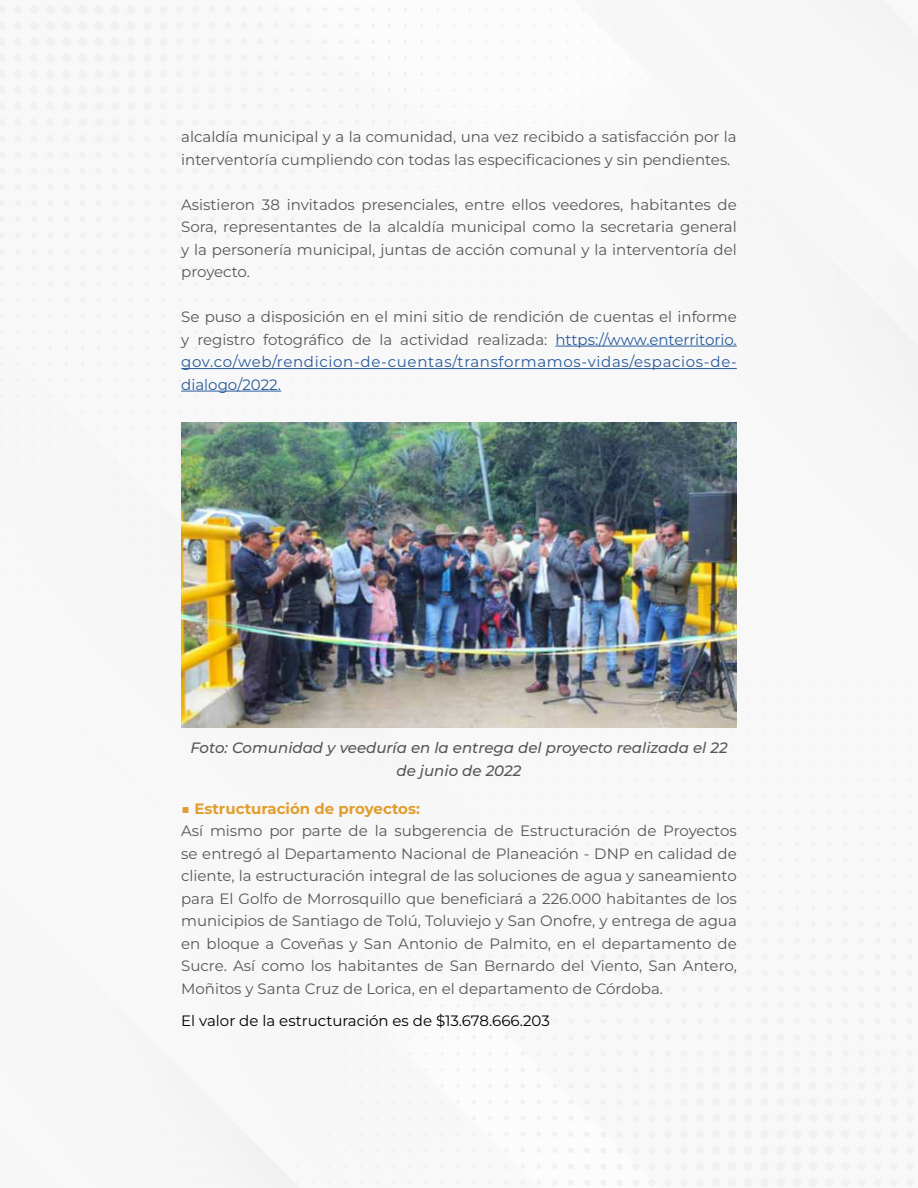
<style>
.page{position:relative;width:918px;height:1188px;background:#fff}
.page>*{position:absolute;margin:0;border:0;box-sizing:border-box;transform-origin:0 0}
.t1{font:15px/22.5px "Montserrat";color:#575756;text-align:justify}
.t2{font:italic 100 15px/22.5px "Montserrat";color:#575756;text-align:center}
.t3{font:15px "Montserrat";color:#000}
.t4{font:700 15px "Montserrat";color:#e09e2e}
.s1{color:#275b9b}
</style>
<div class="page">
<hr style="left:555px;top:346px;width:182px;height:1px;background:#275b9b">
<hr style="left:181px;top:368px;width:556px;height:1px;background:#275b9b">
<hr style="left:181px;top:391px;width:100px;height:1px;background:#275b9b">
<img style="left:181px;top:422px;width:556px;height:305px">
<p class="t1" style="left:181px;top:125px;width:557px">alcaldía municipal y a la comunidad, una vez recibido a satisfacción por la interventoría cumpliendo con todas las especificaciones y sin pendientes.</p>
<p class="t1" style="left:181px;top:193px;width:557px">Asistieron 38 invitados presenciales, entre ellos veedores, habitantes de Sora, representantes de la alcaldía municipal como la secretaria general y la personería municipal, juntas de acción comunal y la interventoría del proyecto.</p>
<p class="t1" style="left:181px;top:305px;width:557px">Se puso a disposición en el mini sitio de rendición de cuentas el informe y registro fotográfico de la actividad realizada: <span class="s1">https://www.enterritorio. gov.co/web/rendicion-de-cuentas/transformamos-vidas/espacios-de&shy;dialogo/2022.</span></p>
<p class="t2" style="left:190px;top:736px;width:539px">Foto: Comunidad y veeduría en la entrega del proyecto realizada el 22 de junio de 2022</p>
<p class="t4" style="left:181px;top:799px;width:240px">■ Estructuración de proyectos:</p>
<p class="t1" style="left:181px;top:819px;width:557px">Así mismo por parte de la subgerencia de Estructuración de Proyectos se entregó al Departamento Nacional de Planeación - DNP en calidad de cliente, la estructuración integral de las soluciones de agua y saneamiento para El Golfo de Morrosquillo que beneficiará a 226.000 habitantes de los municipios de Santiago de Tolú, Toluviejo y San Onofre, y entrega de agua en bloque a Coveñas y San Antonio de Palmito, en el departamento de Sucre. Así como los habitantes de San Bernardo del Viento, San Antero, Moñitos y Santa Cruz de Lorica, en el departamento de Córdoba.</p>
<p class="t3" style="left:181px;top:1011px;width:370px">El valor de la estructuración es de $13.678.666.203</p>
</div>
